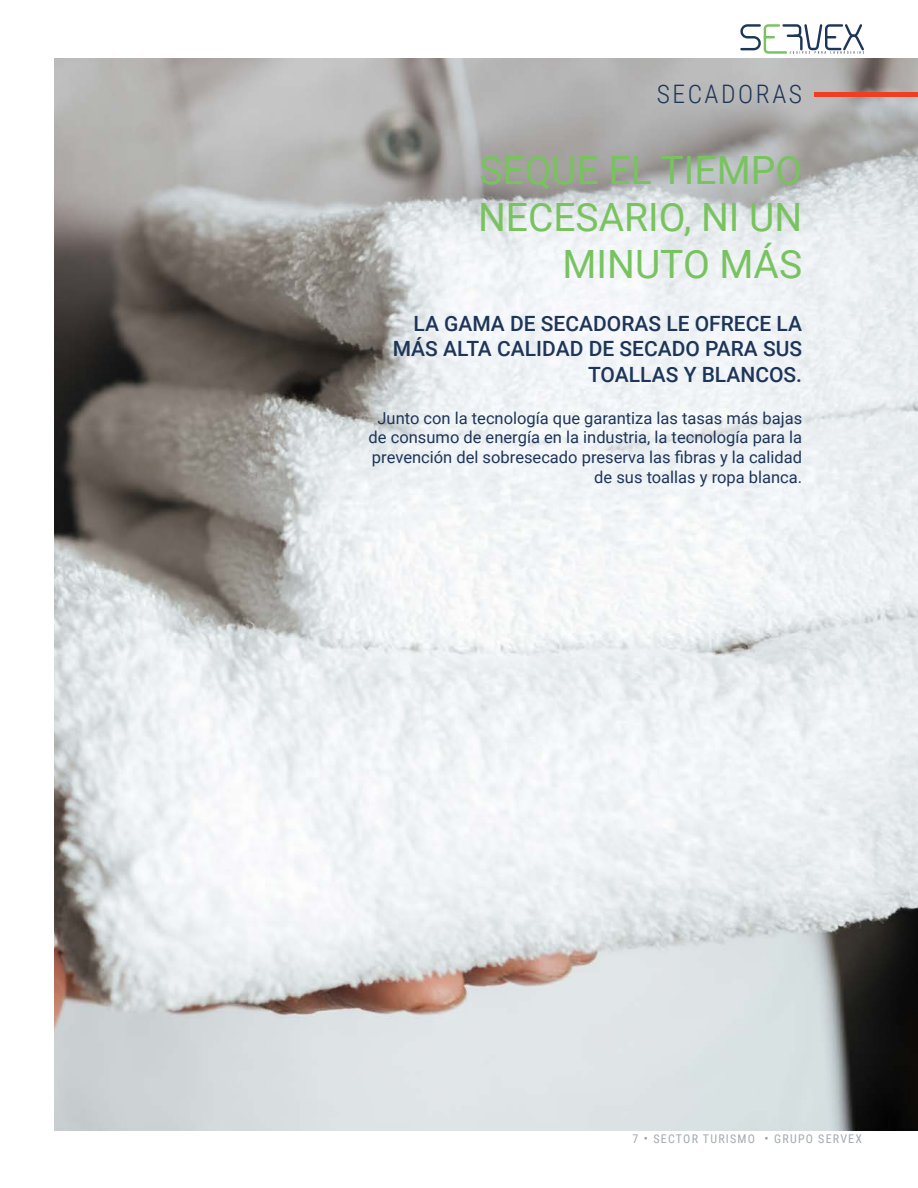
<style>
.page{position:relative;width:918px;height:1188px;background:#fff}
.page>*{position:absolute;margin:0;border:0;box-sizing:border-box;transform-origin:0 0}
.t1{font:39px "Roboto";color:#78c35f}
.t2{font:300 25.5px "Roboto Condensed";letter-spacing:.1em;color:#1d3558}
.t3{font:500 21px/25.2px "Roboto";color:#1d3558;text-align:right}
.t4{font:16.5px "Roboto";color:#1d3558}
.t5{font:12px "Roboto Condensed";letter-spacing:.1em;color:#a2aaad}
</style>
<div class="page">
<svg style="left:740px;top:24px;width:124px;height:30px"></svg>
<img style="left:54px;top:59px;width:864px;height:1071px">
<div style="left:814px;top:92px;width:104px;height:5px;background:#ef3e22"></div>
<p class="t2" style="left:657px;top:76px;width:147px">SECADORAS</p>
<p class="t1" style="left:479px;top:143px;width:324px">SEQUE EL TIEMPO</p>
<p class="t1" style="left:478px;top:190px;width:326px">NECESARIO, NI UN</p>
<p class="t1" style="left:563px;top:237px;width:241px">MINUTO MÁS</p>
<p class="t3" style="left:393px;top:310px;width:411px">LA GAMA DE SECADORAS LE OFRECE LA<br>MÁS ALTA CALIDAD DE SECADO PARA SUS<br>TOALLAS Y BLANCOS.</p>
<p class="t4" style="left:378px;top:406px;width:426px">Junto con la tecnología que garantiza las tasas más bajas</p>
<p class="t4" style="left:369px;top:426px;width:435px">de consumo de energía en la industria, la tecnología para la</p>
<p class="t4" style="left:372px;top:446px;width:432px">prevención del sobresecado preserva las fibras y la calidad</p>
<p class="t4" style="left:594px;top:466px;width:209px">de sus toallas y ropa blanca.</p>
<p class="t5" style="left:632px;top:1130px;width:7px">7</p>
<p class="t5" style="left:654px;top:1130px;width:103px">SECTOR TURISMO</p>
<p class="t5" style="left:774px;top:1130px;width:89px">GRUPO SERVEX</p>
</div>
